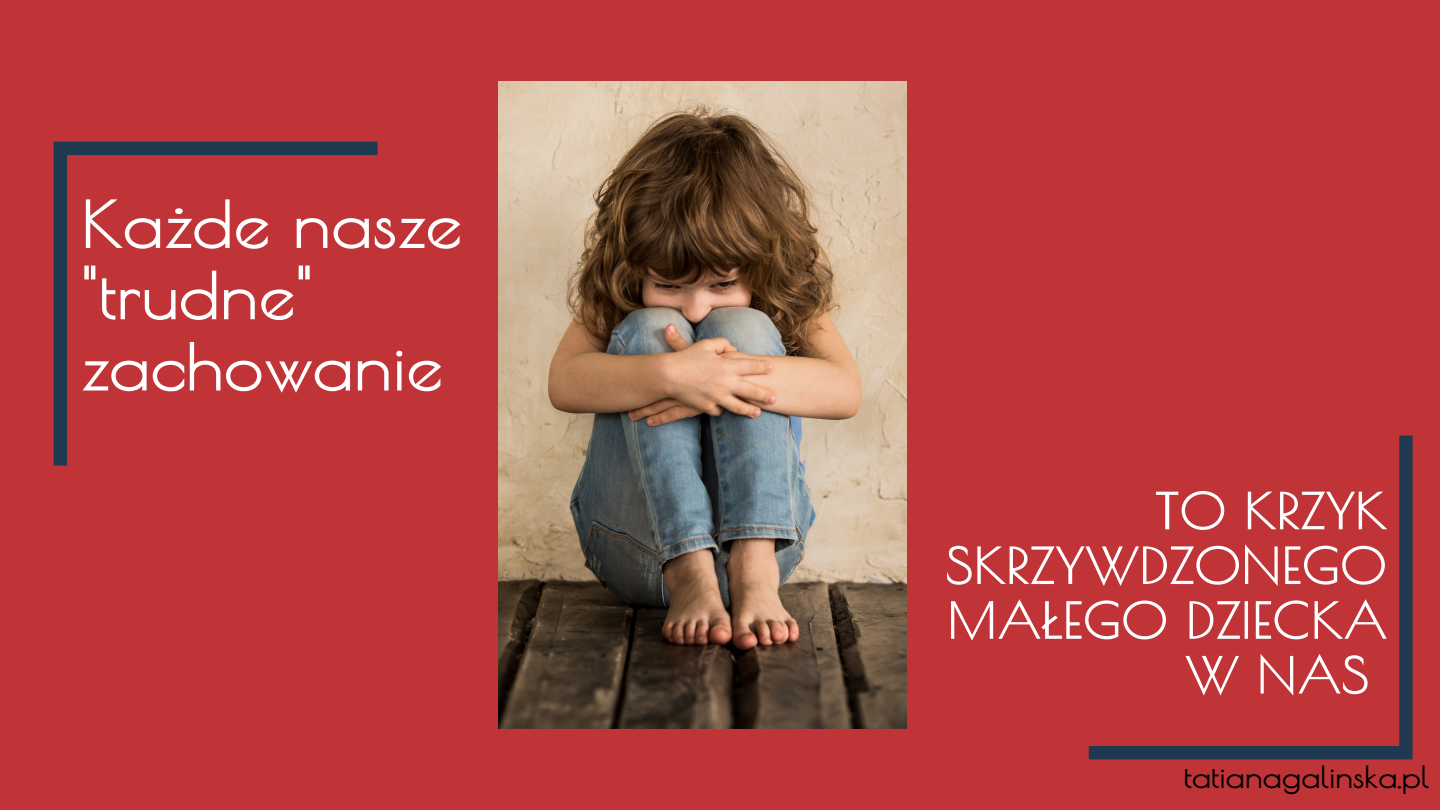
<style>
.page{position:relative;width:1440px;height:810px;background:#c03437}
.page>*{position:absolute;margin:0;border:0;box-sizing:border-box;transform-origin:0 0}
.t1{font:700 64.8px/71.2px "Poiret One";color:#fff}
.t2{font:700 50.2px "Poiret One";color:#fff}
.t3{font:700 30px "Poiret One";color:#000}
</style>
<div class="page">
<svg style="left:54px;top:142px;width:324px;height:324px"></svg>
<svg style="left:1089px;top:436px;width:324px;height:323px"></svg>
<img style="left:499px;top:81px;width:408px;height:648px">
<p class="t1" style="left:81px;top:188px;width:382px">Każde nasze "trudne" zachowanie</p>
<p class="t2" style="left:1155px;top:481px;width:234px">TO KRZYK</p>
<p class="t2" style="left:945px;top:536px;width:443px">SKRZYWDZONEGO</p>
<p class="t2" style="left:947px;top:591px;width:441px">MAŁEGO DZIECKA</p>
<p class="t2" style="left:1184px;top:645px;width:187px">W NAS</p>
<p class="t3" style="left:1184px;top:759px;width:247px">tatianagalinska.pl</p>
</div>
